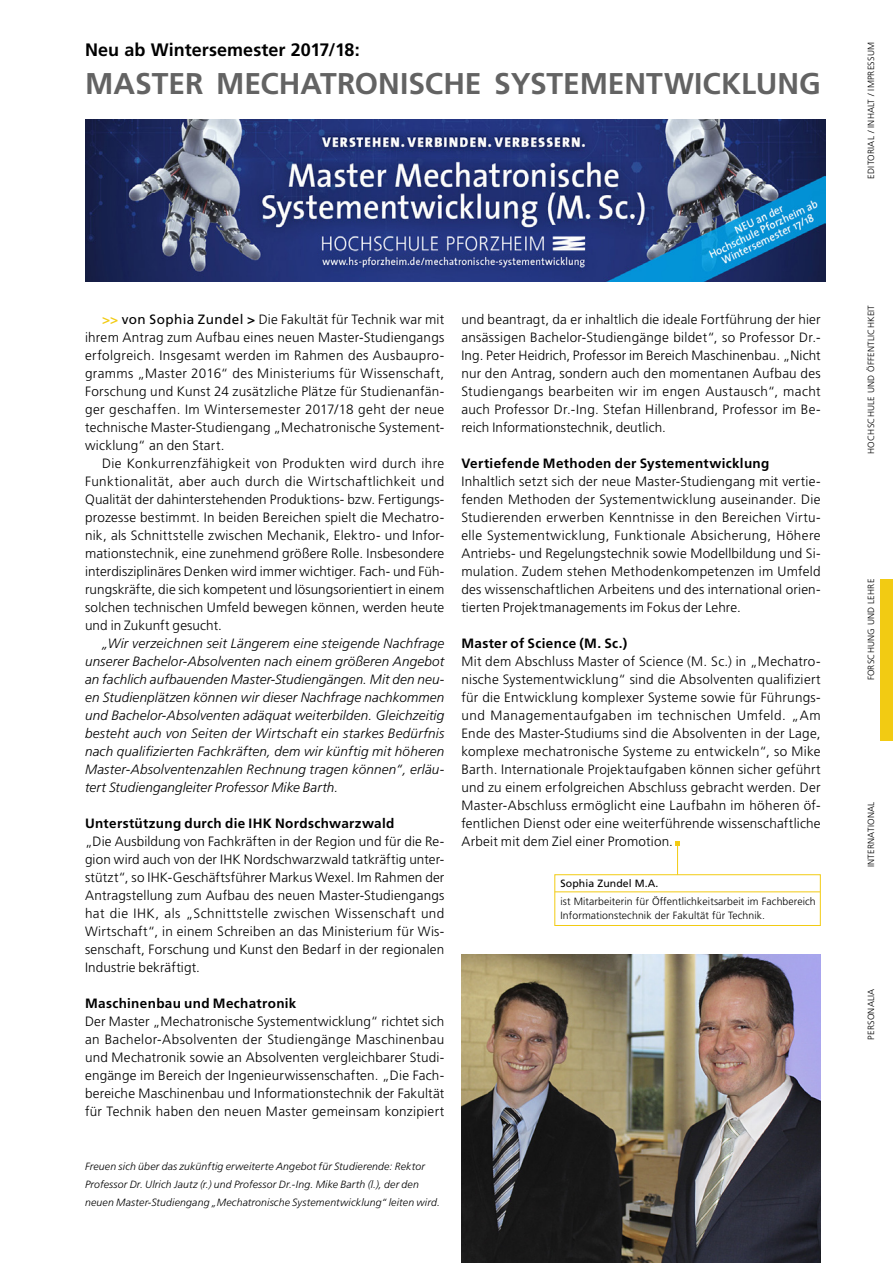
<style>
.page{position:relative;width:893px;height:1263px;background:#fff}
.page>*{position:absolute;margin:0;border:0;box-sizing:border-box;transform-origin:0 0}
.t1{font:700 30px "Frutiger LT";color:#636363}
.t2{font:700 18px "Frutiger LT";letter-spacing:.005em;color:#000}
.t3{font:300 13.5px/18px "Frutiger LT";letter-spacing:.015em;color:#000;text-align:justify}
.t4{font:italic 300 13.5px/18px "Frutiger LT";letter-spacing:.01em;color:#000;text-align:justify}
.t5{font:700 13.5px "Frutiger LT";letter-spacing:.025em;color:#000}
.t6{font:italic 300 10.5px/18px "Frutiger LT";letter-spacing:.015em;color:#000}
.t7{font:300 10.5px/13.5px "Frutiger LT";letter-spacing:.01em;color:#000}
.t8{font:10.5px "Frutiger LT";letter-spacing:.01em;color:#000}
.t9{font:300 9px "Frutiger LT";letter-spacing:.025em;color:#000}
.s1{font-weight:700;color:#f2cb13}
.s2{font-weight:400}
.s3{font-weight:700}
</style>
<div class="page">
<div style="left:880px;top:579px;width:13px;height:162px;background:#f2cb13"></div>
<svg style="left:675px;top:842px;width:5px;height:4px"></svg>
<img style="left:85px;top:119px;width:741px;height:162px">
<img style="left:461px;top:954px;width:360px;height:309px">
<hr style="left:677px;top:843px;width:1px;height:32px;background:#f2cb13">
<hr style="left:555px;top:891px;width:265px;height:1px;background:#f2cb13">
<div style="left:554px;top:874px;width:267px;height:52px;border:1px solid #f2cb13"></div>
<h2 class="t2" style="left:85px;top:39px;width:276px">Neu ab Wintersemester 2017/18:</h2>
<h1 class="t1" style="left:85px;top:65px;width:737px">MASTER MECHATRONISCHE SYSTEMENTWICKLUNG</h1>
<p class="t9" style="left:866px;top:179px;width:138px;rotate:-90deg">EDITORIAL / INHALT / IMPRESSUM</p>
<p class="t3" style="left:85px;top:311px;width:361px;text-indent:17px"><span class="s1">&gt;&gt;</span> <span class="s2">von Sophia Zundel</span> <span class="s3">&gt;</span> Die Fakultät für Technik war mit ihrem Antrag zum Aufbau eines neuen Master-Studiengangs erfolgreich. Insgesamt werden im Rahmen des Ausbaupro&shy;gramms „Master 2016“ des Ministeriums für Wissenschaft, Forschung und Kunst 24 zusätzliche Plätze für Studienanfän&shy;ger geschaffen. Im Wintersemester 2017/18 geht der neue technische Master-Studiengang „Mechatronische Systement&shy;wicklung“ an den Start.</p>
<p class="t3" style="left:85px;top:454px;width:361px;text-indent:17px">Die Konkurrenzfähigkeit von Produkten wird durch ihre Funktionalität, aber auch durch die Wirtschaftlichkeit und Qualität der dahinterstehenden Produktions- bzw. Fertigungs&shy;prozesse bestimmt. In beiden Bereichen spielt die Mechatro&shy;nik, als Schnittstelle zwischen Mechanik, Elektro- und Infor&shy;mationstechnik, eine zunehmend größere Rolle. Insbesondere interdisziplinäres Denken wird immer wichtiger. Fach- und Füh&shy;rungskräfte, die sich kompetent und lösungsorientiert in einem solchen technischen Umfeld bewegen können, werden heute und in Zukunft gesucht.</p>
<p class="t4" style="left:85px;top:634px;width:361px;text-indent:17px">„Wir verzeichnen seit Längerem eine steigende Nachfrage unserer Bachelor-Absolventen nach einem größeren Angebot an fachlich aufbauenden Master-Studiengängen. Mit den neu&shy;en Studienplätzen können wir dieser Nachfrage nachkommen und Bachelor-Absolventen adäquat weiterbilden. Gleichzeitig besteht auch von Seiten der Wirtschaft ein starkes Bedürfnis nach qualifizierten Fachkräften, dem wir künftig mit höheren Master-Absolventenzahlen Rechnung tragen können“, erläu&shy;tert Studiengangleiter Professor Mike Barth.</p>
<p class="t5" style="left:85px;top:815px;width:311px">Unterstützung durch die IHK Nordschwarzwald</p>
<p class="t3" style="left:85px;top:832px;width:361px">„Die Ausbildung von Fachkräften in der Region und für die Re&shy;gion wird auch von der IHK Nordschwarzwald tatkräftig unter&shy;stützt“, so IHK-Geschäftsführer Markus Wexel. Im Rahmen der Antragstellung zum Aufbau des neuen Master-Studiengangs hat die IHK, als „Schnittstelle zwischen Wissenschaft und Wirtschaft“, in einem Schreiben an das Ministerium für Wis&shy;senschaft, Forschung und Kunst den Bedarf in der regionalen Industrie bekräftigt.</p>
<p class="t5" style="left:85px;top:995px;width:213px">Maschinenbau und Mechatronik</p>
<p class="t3" style="left:85px;top:1012px;width:361px">Der Master „Mechatronische Systementwicklung“ richtet sich an Bachelor-Absolventen der Studiengänge Maschinenbau und Mechatronik sowie an Absolventen vergleichbarer Studi&shy;engänge im Bereich der Ingenieurwissenschaften. „Die Fach&shy;bereiche Maschinenbau und Informationstechnik der Fakultät für Technik haben den neuen Master gemeinsam konzipiert</p>
<p class="t3" style="left:461px;top:310px;width:361px">und beantragt, da er inhaltlich die ideale Fortführung der hier ansässigen Bachelor-Studiengänge bildet“, so Professor Dr.- Ing. Peter Heidrich, Professor im Bereich Maschinenbau. „Nicht nur den Antrag, sondern auch den momentanen Aufbau des Studiengangs bearbeiten wir im engen Austausch“, macht auch Professor Dr.-Ing. Stefan Hillenbrand, Professor im Be&shy;reich Informationstechnik, deutlich.</p>
<p class="t5" style="left:461px;top:455px;width:310px">Vertiefende Methoden der Systementwicklung</p>
<p class="t3" style="left:461px;top:472px;width:361px">Inhaltlich setzt sich der neue Master-Studiengang mit vertie&shy;fenden Methoden der Systementwicklung auseinander. Die Studierenden erwerben Kenntnisse in den Bereichen Virtu&shy;elle Systementwicklung, Funktionale Absicherung, Höhere Antriebs- und Regelungstechnik sowie Modellbildung und Si&shy;mulation. Zudem stehen Methodenkompetenzen im Umfeld des wissenschaftlichen Arbeitens und des international orien&shy;tierten Projektmanagements im Fokus der Lehre.</p>
<p class="t5" style="left:461px;top:635px;width:167px">Master of Science (M. Sc.)</p>
<p class="t3" style="left:461px;top:652px;width:361px">Mit dem Abschluss Master of Science (M. Sc.) in „Mechatro&shy;nische Systementwicklung“ sind die Absolventen qualifiziert für die Entwicklung komplexer Systeme sowie für Führungs&shy;und Managementaufgaben im technischen Umfeld. „Am Ende des Master-Studiums sind die Absolventen in der Lage, komplexe mechatronische Systeme zu entwickeln“, so Mike Barth. Internationale Projektaufgaben können sicher geführt und zu einem erfolgreichen Abschluss gebracht werden. Der Master-Abschluss ermöglicht eine Laufbahn im höheren öf&shy;fentlichen Dienst oder eine weiterführende wissenschaftliche Arbeit mit dem Ziel einer Promotion.</p>
<p class="t8" style="left:560px;top:877px;width:100px">Sophia Zundel M.A.</p>
<p class="t7" style="left:560px;top:895px;width:257px">ist Mitarbeiterin für Öffentlichkeitsarbeit im Fachbereich<br>Informationstechnik der Fakultät für Technik.</p>
<p class="t6" style="left:85px;top:1157px;width:356px">Freuen sich über das zukünftig erweiterte Angebot für Studierende: Rektor<br>Professor Dr. Ulrich Jautz (r.) und Professor Dr.-Ing. Mike Barth (l.), der den neuen Master-Studiengang „Mechatronische Systementwicklung“ leiten wird.</p>
<p class="t9" style="left:866px;top:454px;width:150px;rotate:-90deg">HOCHSCHULE UND ÖFFENTLICHKEIT</p>
<p class="t9" style="left:866px;top:680px;width:103px;rotate:-90deg">FORSCHUNG UND LEHRE</p>
<p class="t9" style="left:866px;top:867px;width:67px;rotate:-90deg">INTERNATIONAL</p>
<p class="t9" style="left:866px;top:1040px;width:53px;rotate:-90deg">PERSONALIA</p>
</div>
